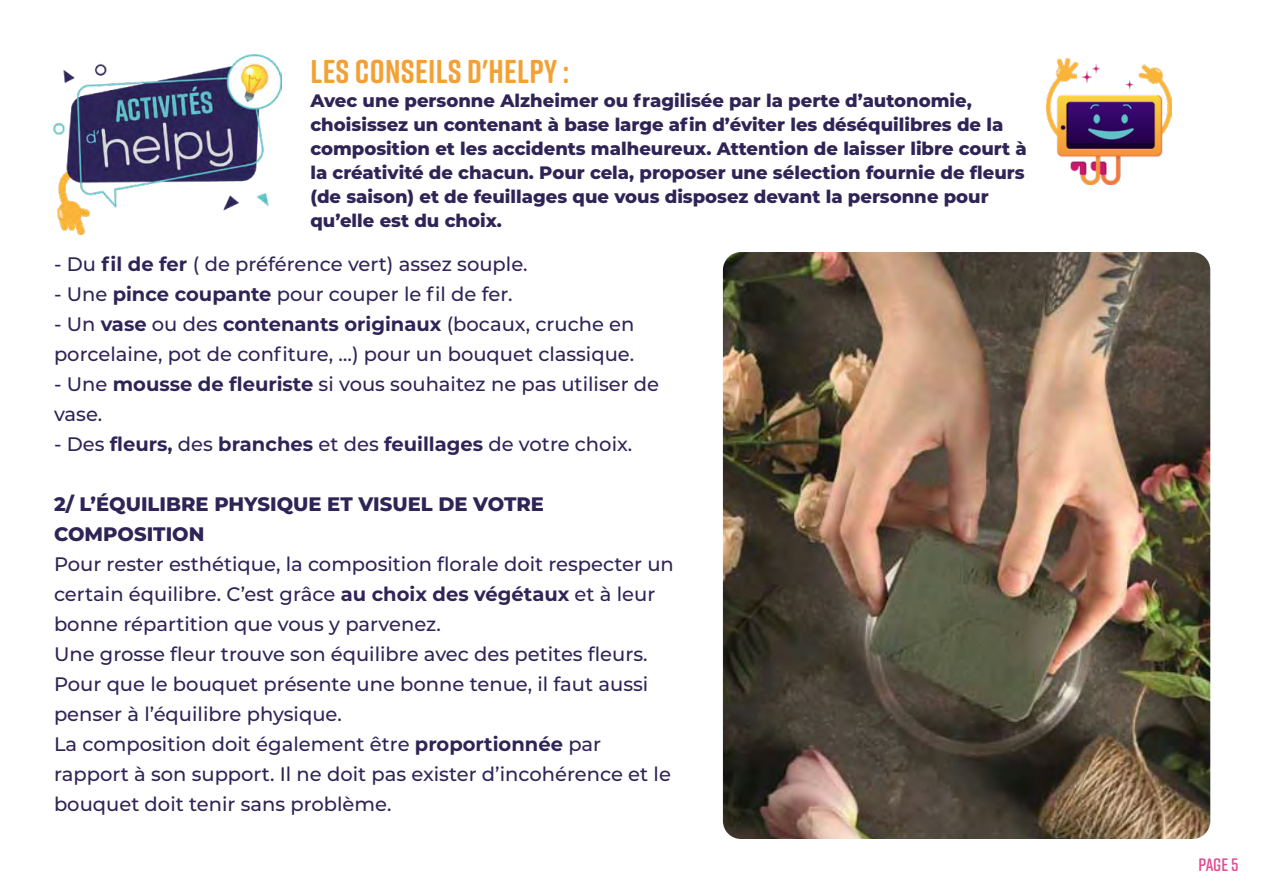
<style>
.page{position:relative;width:1263px;height:893px;background:#fff}
.page>*{position:absolute;margin:0;border:0;box-sizing:border-box;transform-origin:0 0}
.t1{font:700 33px "Rift Soft";letter-spacing:.01em;color:#f3a134}
.t2{font:500 19.5px/30px "Montserrat";color:#2f2456}
.t3{font:800 19.5px/30px "Montserrat";color:#2f2456}
.t4{font:800 18px/24px "Montserrat";color:#2f2456}
.t5{font:600 18px "Rift Soft";color:#e04d8f}
.s1{font-weight:700}
</style>
<div class="page">
<img style="left:53px;top:54px;width:228px;height:180px">
<img style="left:1046px;top:58px;width:125px;height:126px">
<img style="left:723px;top:252px;width:487px;height:587px">
<h1 class="t1" style="left:311px;top:48px;width:260px">LES CONSEILS D'HELPY :</h1>
<p class="t4" style="left:310px;top:88px;width:718px">Avec une personne Alzheimer ou fragilisée par la perte d’autonomie, choisissez un contenant à base large afin d’éviter les déséquilibres de la composition et les accidents malheureux. Attention de laisser libre court à la créativité de chacun. Pour cela, proposer une sélection fournie de fleurs (de saison) et de feuillages que vous disposez devant la personne pour qu’elle est du choix.</p>
<p class="t2" style="left:54px;top:248px;width:475px">- Du <span class="s1">fil de fer</span> ( de préférence vert) assez souple.</p>
<p class="t2" style="left:54px;top:278px;width:460px">- Une <span class="s1">pince coupante</span> pour couper le fil de fer.</p>
<p class="t2" style="left:54px;top:308px;width:582px">- Un <span class="s1">vase</span> ou des <span class="s1">contenants originaux</span> (bocaux, cruche en porcelaine, pot de confiture, …) pour un bouquet classique.</p>
<p class="t2" style="left:54px;top:368px;width:607px">- Une <span class="s1">mousse de fleuriste</span> si vous souhaitez ne pas utiliser de vase.</p>
<p class="t2" style="left:54px;top:428px;width:580px">- Des <span class="s1">fleurs,</span> des <span class="s1">branches</span> et des <span class="s1">feuillages</span> de votre choix.</p>
<p class="t3" style="left:54px;top:488px;width:491px">2/ L’ÉQUILIBRE PHYSIQUE ET VISUEL DE VOTRE<br>COMPOSITION</p>
<p class="t2" style="left:54px;top:548px;width:621px">Pour rester esthétique, la composition florale doit respecter un certain équilibre. C’est grâce <span class="s1">au choix des végétaux</span> et à leur bonne répartition que vous y parvenez.<br>Une grosse fleur trouve son équilibre avec des petites fleurs.<br>Pour que le bouquet présente une bonne tenue, il faut aussi penser à l’équilibre physique.<br>La composition doit également être <span class="s1">proportionnée</span> par rapport à son support. Il ne doit pas exister d’incohérence et le bouquet doit tenir sans problème.</p>
<p class="t5" style="left:1198px;top:852px;width:42px">Page 5</p>
</div>
